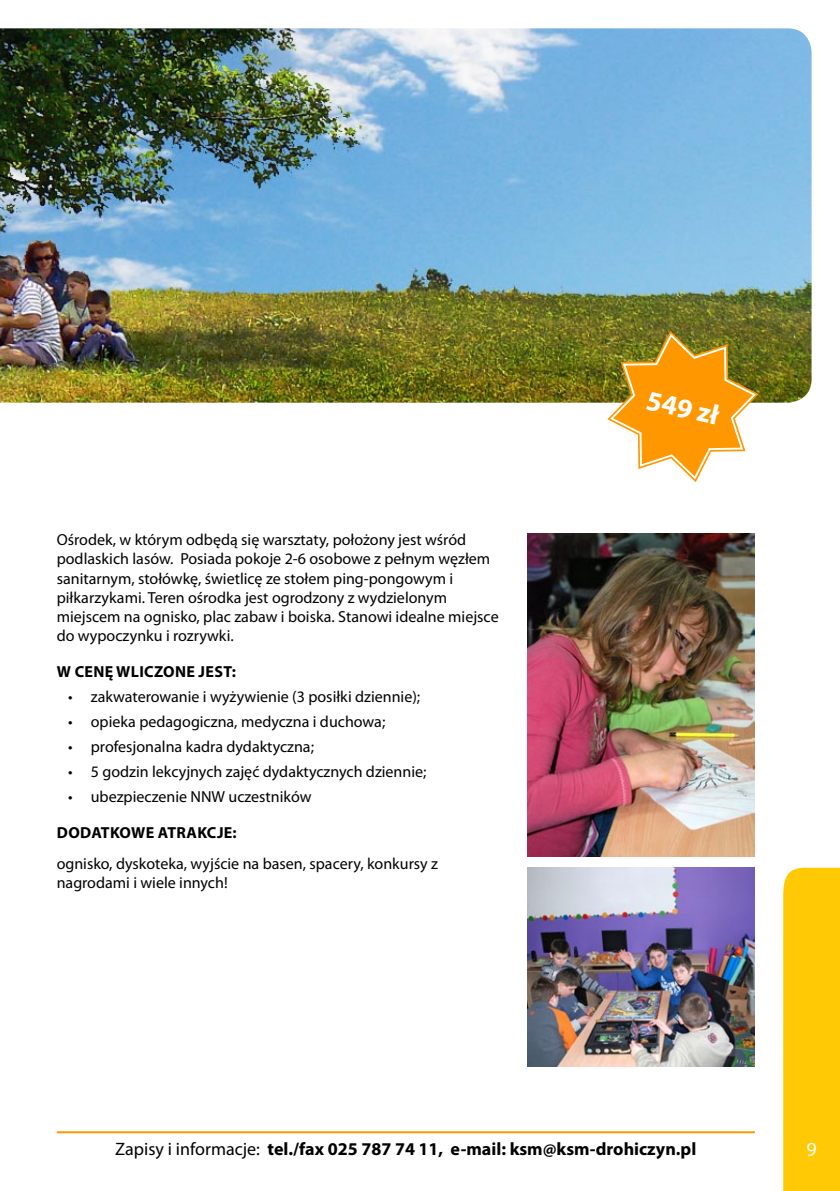
<style>
.page{position:relative;width:840px;height:1191px;background:#fff}
.page>*{position:absolute;margin:0;border:0;box-sizing:border-box;transform-origin:0 0}
.t1{font:700 28px "Myriad Pro";color:#fff}
.t2{font:20px "Myriad Pro";color:#fff}
.t3{font:700 18px "Myriad Pro";color:#000}
.t4{font:16px/19.2px "Myriad Pro";color:#000}
.t5{font:700 16px "Myriad Pro";color:#000}
.s1{font-weight:400}
</style>
<div class="page">
<svg style="left:783px;top:867px;width:56px;height:324px;background:#ffca0b"></svg>
<hr style="left:57px;top:1131px;width:697px;height:2px;background:#ff9800">
<img style="left:0;top:28px;width:811px;height:375px">
<svg style="left:607px;top:331px;width:151px;height:151px"></svg>
<img style="left:527px;top:867px;width:227px;height:199px">
<img style="left:527px;top:533px;width:227px;height:323px">
<p class="t4" style="left:57px;top:530px;width:443px">Ośrodek, w którym odbędą się warsztaty, położony jest wśród podlaskich lasów. Posiada pokoje 2-6 osobowe z pełnym węzłem sanitarnym, stołówkę, świetlicę ze stołem ping-pongowym i piłkarzykami. Teren ośrodka jest ogrodzony z wydzielonym miejscem na ognisko, plac zabaw i boiska. Stanowi idealne miejsce do wypoczynku i rozrywki.</p>
<p class="t5" style="left:57px;top:661px;width:29px">W CENĘ</p>
<p class="t5" style="left:116px;top:661px;width:34px">WLICZONE</p>
<p class="t5" style="left:198px;top:661px;width:10px">JEST</p>
<p class="t5" style="left:231px;top:661px;width:6px">:</p>
<p class="t4" style="left:68px;top:687px;width:353px">• zakwaterowanie i wyżywienie (3 posiłki dziennie);</p>
<p class="t4" style="left:68px;top:712px;width:318px">• opieka pedagogiczna, medyczna i duchowa;</p>
<p class="t4" style="left:68px;top:736px;width:247px">• profesjonalna kadra dydaktyczna;</p>
<p class="t4" style="left:68px;top:761px;width:359px">• 5 godzin lekcyjnych zajęć dydaktycznych dziennie;</p>
<p class="t4" style="left:68px;top:786px;width:245px">• ubezpieczenie NNW uczestników</p>
<p class="t5" style="left:57px;top:822px;width:24px">DODATKOWE</p>
<p class="t5" style="left:158px;top:822px;width:11px">ATRAKCJE</p>
<p class="t5" style="left:232px;top:822px;width:6px">:</p>
<p class="t4" style="left:57px;top:853px;width:382px">ognisko, dyskoteka, wyjście na basen, spacery, konkursy z nagrodami i wiele innych!</p>
<h1 class="t1" style="left:650px;top:381px;width:81px;rotate:13deg">549 ZŁ</h1>
<p class="t3" style="left:115px;top:1137px;width:582px"><span class="s1">Zapisy i informacje:</span> TEL./FAX 025 787 74 11, E-MAIL: KSM@KSM-DROHICZYN.PL</p>
<p class="t2" style="left:806px;top:1136px;width:12px">9</p>
</div>
